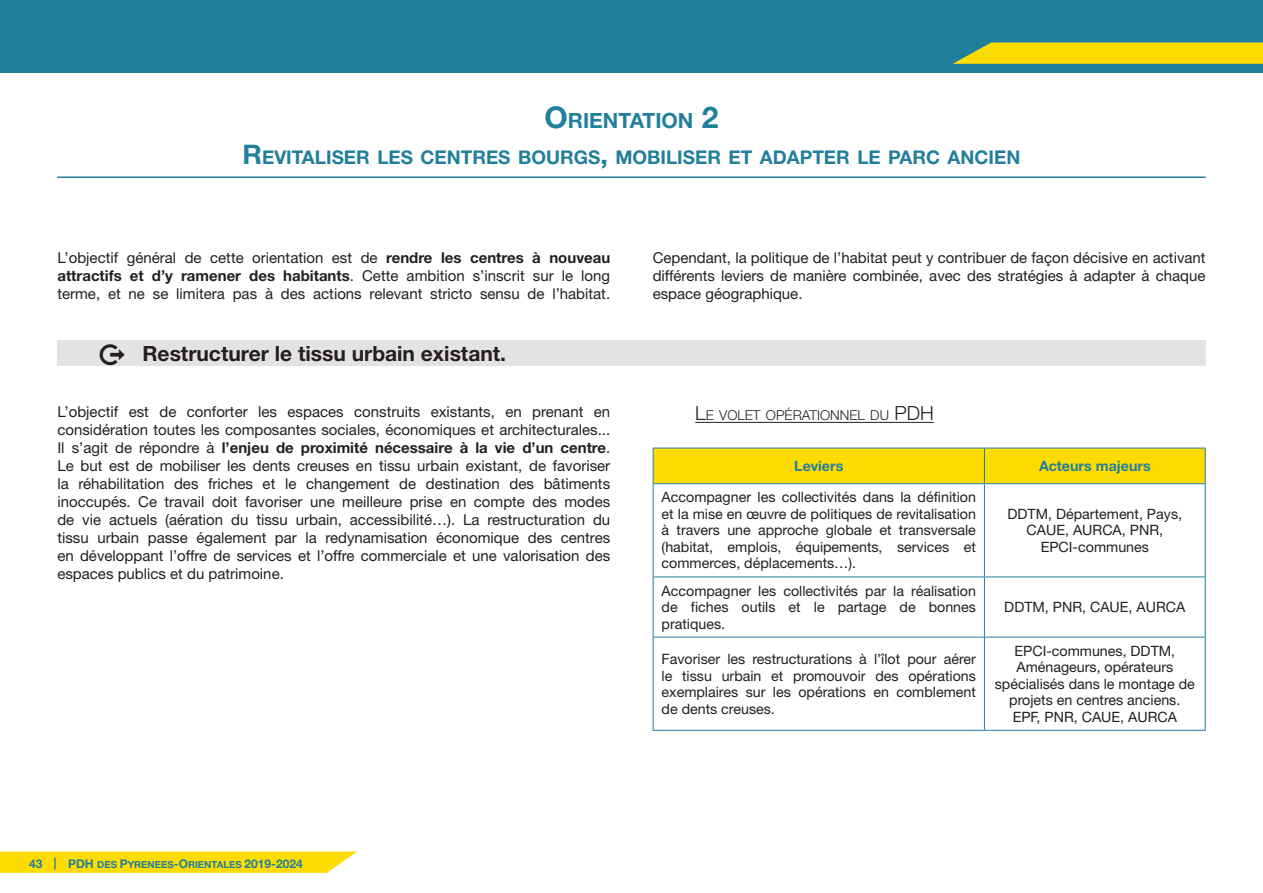
<style>
.page{position:relative;width:1263px;height:893px;background:#fff}
.page>*{position:absolute;margin:0;border:0;box-sizing:border-box;transform-origin:0 0}
.t1{font:700 21px "Helvetica Neue LT Std";color:#231f20}
.t2{font:700 21px "Helvetica Neue LT Std";color:#227f9c}
.t3{font:700 18.9px "Helvetica Neue LT Std";color:#227f9c}
.t4{font:15px/18px "Helvetica Neue LT Std";color:#231f20;text-align:justify}
.t5{font:14.25px/16.5px "Helvetica Neue LT Std";color:#231f20;text-align:justify}
.t6{font:700 14.25px "Helvetica Neue LT Std";color:#227f9c}
.t7{font:300 13.65px "Helvetica Neue LT Std";color:#231f20}
.t8{font:700 9.75px "Helvetica Neue LT Std";color:#227f9c}
.s1{font-size:30px}
.s2{font-size:27px}
.s3{font-weight:700}
.s4{font-size:19.5px}
.s5{font-size:12px}
</style>
<div class="page">
<div style="left:0;top:0;width:1263px;height:72px;background:#227f9c"></div>
<svg style="left:953px;top:43px;width:310px;height:21px;background:#efd50b"></svg>
<svg style="left:0;top:852px;width:357px;height:21px;background:#ffdd0d"></svg>
<hr style="left:57px;top:176px;width:1148px;height:2px;background:#227f9c">
<div style="left:57px;top:340px;width:1148px;height:25px;background:#e4e2e2"></div>
<hr style="left:695px;top:422px;width:239px;height:1px;background:#231f20">
<div style="left:654px;top:449px;width:551px;height:34px;background:#ffdc01"></div>
<hr style="left:653px;top:448px;width:331px;height:1px;background:#227f9c">
<hr style="left:653px;top:448px;width:1px;height:35px;background:#227f9c">
<hr style="left:984px;top:448px;width:221px;height:1px;background:#227f9c">
<hr style="left:984px;top:448px;width:1px;height:35px;background:#227f9c">
<hr style="left:1205px;top:448px;width:1px;height:35px;background:#227f9c">
<hr style="left:653px;top:483px;width:331px;height:1px;background:#227f9c">
<hr style="left:653px;top:484px;width:1px;height:93px;background:#227f9c">
<hr style="left:984px;top:483px;width:221px;height:1px;background:#227f9c">
<hr style="left:984px;top:484px;width:1px;height:93px;background:#227f9c">
<hr style="left:1205px;top:484px;width:1px;height:93px;background:#227f9c">
<hr style="left:653px;top:577px;width:331px;height:1px;background:#227f9c">
<hr style="left:653px;top:577px;width:1px;height:60px;background:#227f9c">
<hr style="left:984px;top:577px;width:221px;height:1px;background:#227f9c">
<hr style="left:984px;top:577px;width:1px;height:60px;background:#227f9c">
<hr style="left:1205px;top:577px;width:1px;height:60px;background:#227f9c">
<hr style="left:653px;top:637px;width:331px;height:1px;background:#227f9c">
<hr style="left:653px;top:637px;width:1px;height:93px;background:#227f9c">
<hr style="left:984px;top:637px;width:221px;height:1px;background:#227f9c">
<hr style="left:984px;top:637px;width:1px;height:93px;background:#227f9c">
<hr style="left:1205px;top:637px;width:1px;height:93px;background:#227f9c">
<hr style="left:653px;top:730px;width:331px;height:1px;background:#227f9c">
<hr style="left:984px;top:730px;width:221px;height:1px;background:#227f9c">
<h1 class="t2" style="left:544px;top:107px;width:175px"><span class="s1">O</span>RIENTATION <span class="s1">2</span></h1>
<p class="t3" style="left:243px;top:145px;width:779px"><span class="s2">R</span>EVITALISER LES CENTRES BOURGS<span class="s2">,</span> MOBILISER ET ADAPTER LE PARC ANCIEN</p>
<p class="t4" style="left:57px;top:248px;width:554px">L’objectif général de cette orientation est de <span class="s3">rendre les centres à nouveau attractifs et d’y ramener des habitants</span>. Cette ambition s’inscrit sur le long terme, et ne se limitera pas à des actions relevant stricto sensu de l’habitat.</p>
<p class="t4" style="left:653px;top:248px;width:554px">Cependant, la politique de l’habitat peut y contribuer de façon décisive en activant différents leviers de manière combinée, avec des stratégies à adapter à chaque espace géographique.</p>
<h1 class="t1" style="left:142px;top:340px;width:365px">Restructurer le tissu urbain existant.</h1>
<p class="t4" style="left:57px;top:403px;width:554px">L’objectif est de conforter les espaces construits existants, en prenant en considération toutes les composantes sociales, économiques et architecturales...<br>Il s’agit de répondre à <span class="s3">l’enjeu de proximité nécessaire à la vie d’un centre</span>.<br>Le but est de mobiliser les dents creuses en tissu urbain existant, de favoriser la réhabilitation des friches et le changement de destination des bâtiments inoccupés. Ce travail doit favoriser une meilleure prise en compte des modes de vie actuels (aération du tissu urbain, accessibilité…). La restructuration du tissu urbain passe également par la redynamisation économique des centres en développant l’offre de services et l’offre commerciale et une valorisation des espaces publics et du patrimoine.</p>
<p class="t7" style="left:695px;top:407px;width:240px"><span class="s4">L</span>E VOLET OPÉRATIONNEL DU <span class="s4">PDH</span></p>
<p class="t6" style="left:794px;top:457px;width:51px">Leviers</p>
<p class="t6" style="left:1039px;top:457px;width:113px">Acteurs majeurs</p>
<p class="t5" style="left:662px;top:489px;width:316px">Accompagner les collectivités dans la définition et la mise en œuvre de politiques de revitalisation à travers une approche globale et transversale (habitat, emplois, équipements, services et commerces, déplacements…).</p>
<p class="t5" style="left:1007px;top:505px;width:176px;text-align:center">DDTM, Département, Pays,<br>CAUE, AURCA, PNR,<br>EPCI-communes</p>
<p class="t5" style="left:662px;top:582px;width:316px">Accompagner les collectivités par la réalisation de fiches outils et le partage de bonnes pratiques.</p>
<p class="t5" style="left:1004px;top:599px;width:183px">DDTM, PNR, CAUE, AURCA</p>
<p class="t8" style="left:29px;top:858px;width:275px"><span class="s5">43 | PDH</span> DES <span class="s5">P</span>YRENEES<span class="s5">-O</span>RIENTALES <span class="s5">2019-2024</span></p>
<p class="t5" style="left:662px;top:650px;width:316px">Favoriser les restructurations à l’îlot pour aérer le tissu urbain et promouvoir des opérations exemplaires sur les opérations en comblement de dents creuses.</p>
<p class="t5" style="left:995px;top:642px;width:202px;text-align:center">EPCI-communes, DDTM,<br>Aménageurs, opérateurs spécialisés dans le montage de projets en centres anciens.<br>EPF, PNR, CAUE, AURCA</p>
</div>
